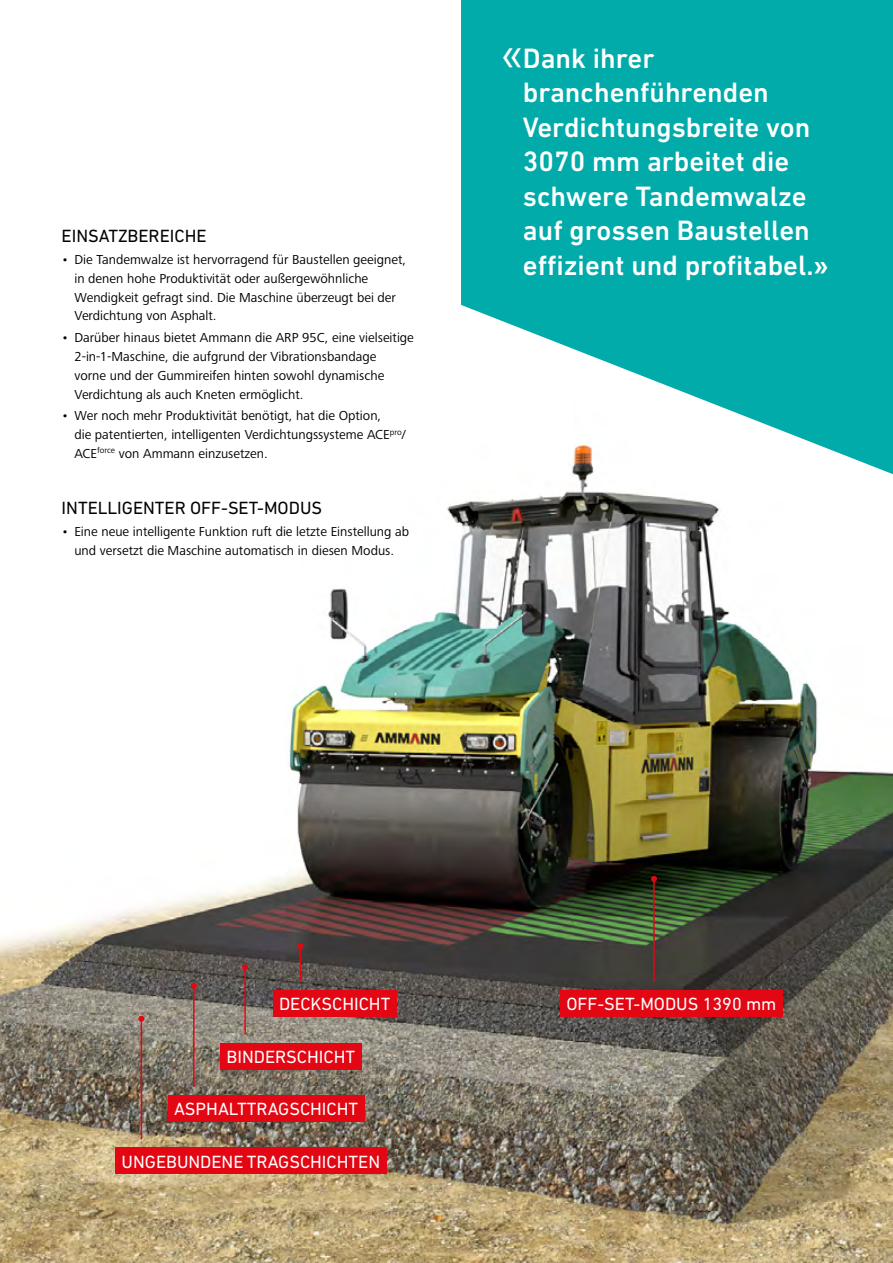
<style>
.page{position:relative;width:893px;height:1263px;background:#fff}
.page>*{position:absolute;margin:0;border:0;box-sizing:border-box;transform-origin:0 0}
.t1{font:48px "Frutiger Next LTW1 G";color:#fff}
.t2{font:500 28.5px/34.5px "DIN Next LT Pro";color:#fff}
.t3{font:18px "DIN Next LT Pro";color:#fff}
.t4{font:18px "DIN Next LT Pro";color:#000}
.t5{font:13.5px/18.8px "Frutiger Next LTW1 G";color:#000}
.s1{font-family:"Frutiger Next LTW1 G";font-weight:700}
</style>
<div class="page">
<img style="left:0;top:474px;width:893px;height:789px">
<svg style="left:461px;top:0;width:432px;height:474px;fill:#00abaa"></svg>
<div style="left:273px;top:990px;width:124px;height:26px;background:#e30613"></div>
<div style="left:560px;top:990px;width:223px;height:26px;background:#e30613"></div>
<div style="left:168px;top:1095px;width:197px;height:26px;background:#e30613"></div>
<div style="left:220px;top:1043px;width:142px;height:26px;background:#e30613"></div>
<div style="left:115px;top:1148px;width:271px;height:26px;background:#e30613"></div>
<hr style="left:141px;top:1019px;width:1px;height:120px;background:#e30613">
<svg style="left:138px;top:1016px;width:6px;height:6px"></svg>
<hr style="left:193px;top:986px;width:2px;height:101px;background:#e30613">
<svg style="left:191px;top:983px;width:6px;height:6px"></svg>
<hr style="left:244px;top:967px;width:2px;height:67px;background:#e30613">
<svg style="left:242px;top:964px;width:6px;height:6px"></svg>
<hr style="left:300px;top:946px;width:1px;height:36px;background:#e30613">
<svg style="left:297px;top:943px;width:6px;height:6px"></svg>
<hr style="left:653px;top:879px;width:2px;height:103px;background:#e30613">
<svg style="left:651px;top:876px;width:6px;height:6px"></svg>
<h3 class="t4" style="left:62px;top:226px;width:146px">EINSATZBEREICHE</h3>
<p class="t5" style="left:74px;top:251px;width:333px;text-indent:-13px">• Die Tandemwalze ist hervorragend für Baustellen geeignet, in denen hohe Produktivität oder außergewöhnliche Wendigkeit gefragt sind. Die Maschine überzeugt bei der Verdichtung von Asphalt.</p>
<p class="t5" style="left:74px;top:329px;width:341px;text-indent:-13px">• Darüber hinaus bietet Ammann die ARP 95C, eine vielseitige 2-in-1-Maschine, die aufgrund der Vibrationsbandage<br>vorne und der Gummireifen hinten sowohl dynamische Verdichtung als auch Kneten ermöglicht.</p>
<p class="t5" style="left:74px;top:407px;width:333px;text-indent:-13px">• Wer noch mehr Produktivität benötigt, hat die Option,<br>die patentierten, intelligenten Verdichtungssysteme ACE<sup>pro</sup>/<br>ACE<sup>force</sup> von Ammann einzusetzen.</p>
<h3 class="t4" style="left:62px;top:497px;width:262px">INTELLIGENTER OFF-SET-MODUS</h3>
<p class="t5" style="left:62px;top:522px;width:349px;text-align:center">• Eine neue intelligente Funktion ruft die letzte Einstellung ab und versetzt die Maschine automatisch in diesen Modus.</p>
<h2 class="t2" style="left:523px;top:40px;width:307px">Dank ihrer branchenführenden<br>Verdichtungsbreite von<br>3070 mm arbeitet die schwere Tandemwalze auf grossen Baustellen effizient und profitabel.<span class="s1">»</span></h2>
<h1 class="t1" style="left:502px;top:27px;width:23px">«</h1>
<h3 class="t3" style="left:279px;top:994px;width:113px">DECKSCHICHT</h3>
<h3 class="t3" style="left:566px;top:994px;width:212px">OFF-SET-MODUS 1390 mm</h3>
<h3 class="t3" style="left:227px;top:1046px;width:130px">BINDERSCHICHT</h3>
<h3 class="t3" style="left:174px;top:1099px;width:186px">ASPHALTTRAGSCHICHT</h3>
<h3 class="t3" style="left:122px;top:1151px;width:260px">UNGEBUNDENE TRAGSCHICHTEN</h3>
</div>
